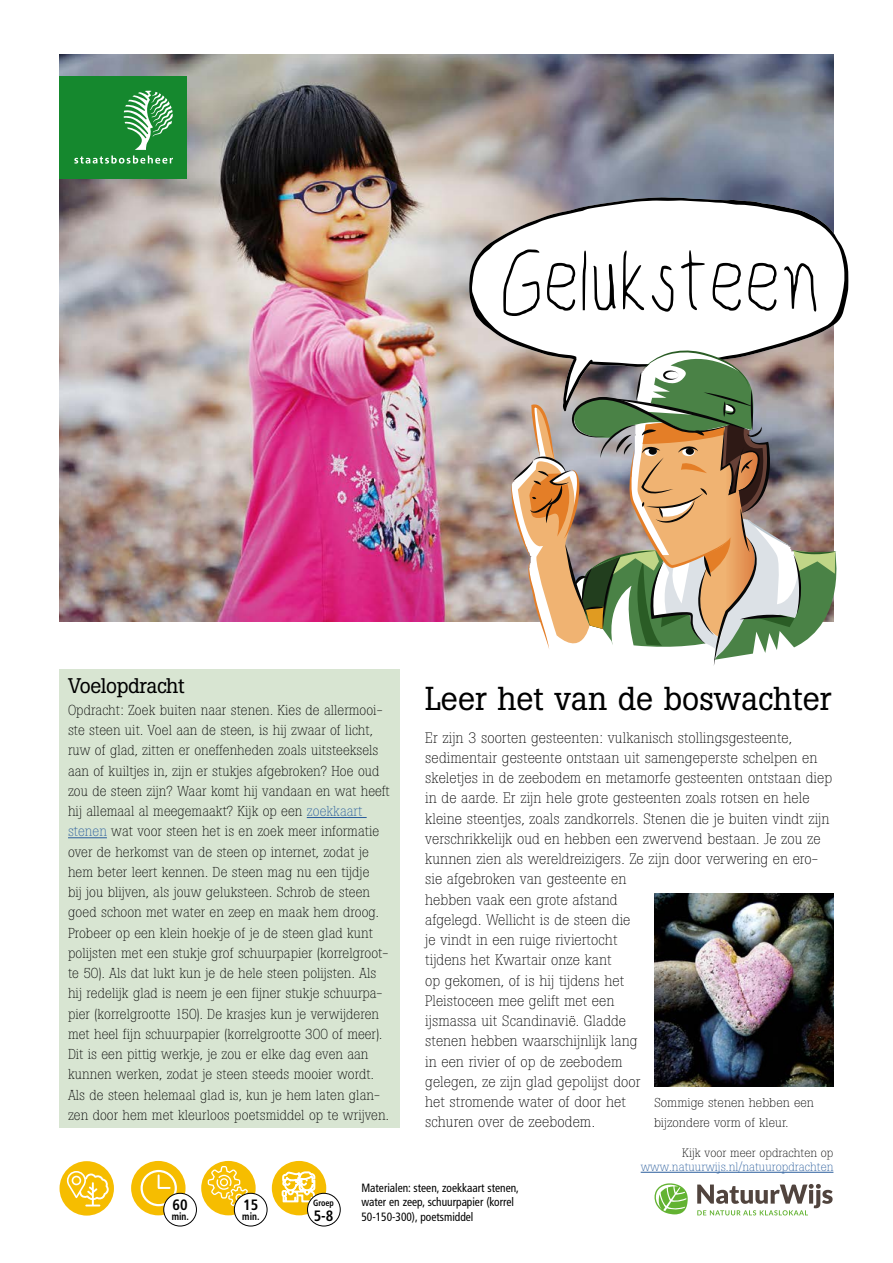
<style>
.page{position:relative;width:893px;height:1263px;background:#fff}
.page>*{position:absolute;margin:0;border:0;box-sizing:border-box;transform-origin:0 0}
.t1{font:78px "Child Writing";color:#000;scale:.9 1}
.t2{font:32.85px "Boton";color:#000}
.t3{font:21px "Boton";letter-spacing:-.02em;color:#000}
.t4{font:300 15px/20.2px "Boton";color:#000;scale:.96 1}
.t5{font:700 condensed 15px "Frutiger";color:#000}
.t6{font:300 14.25px/20.2px "Boton";color:#000;scale:.95 1}
.t7{font:300 12.75px/20.2px "Boton";color:#000}
.t8{font:condensed 12px/14.4px "Frutiger";color:#000;scale:.95 1}
.t9{font:300 12px "Boton";color:#275b9b}
.t10{font:300 12px "Boton";color:#000}
.t11{font:700 condensed 10.5px "Frutiger";color:#000;scale:.9 1}
.t12{font:700 condensed 9px "Frutiger";color:#000;scale:.9 1}
.s1{color:#275b9b}
</style>
<div class="page">
<img style="left:60px;top:54px;width:773px;height:567px">
<div style="left:60px;top:77px;width:127px;height:102px;background:#15882e"></div>
<svg style="left:74px;top:91px;width:99px;height:73px"></svg>
<svg style="left:469px;top:197px;width:380px;height:214px"></svg>
<svg style="left:472px;top:200px;width:372px;height:201px"></svg>
<img style="left:511px;top:350px;width:326px;height:316px">
<div style="left:60px;top:669px;width:340px;height:33px;background:#d8e5d2"></div>
<div style="left:60px;top:695px;width:340px;height:432px;background:#d8e5d2"></div>
<hr style="left:307px;top:817px;width:60px;height:1px;background:#275b9b">
<hr style="left:68px;top:837px;width:39px;height:1px;background:#275b9b">
<hr style="left:641px;top:1172px;width:192px;height:1px;background:#275b9b">
<img style="left:654px;top:894px;width:179px;height:193px">
<div style="left:60px;top:1161px;width:54px;height:54px;background:#f6bd00;border-radius:50%"></div>
<svg style="left:66px;top:1170px;width:43px;height:36px"></svg>
<div style="left:72px;top:1176px;width:9px;height:9px;border:2px solid #fff;border-radius:50%"></div>
<div style="left:201px;top:1161px;width:55px;height:54px;background:#f6bd00;border-radius:50%"></div>
<svg style="left:208px;top:1166px;width:42px;height:42px"></svg>
<div style="left:234px;top:1193px;width:33px;height:33px;background:#fff;border-radius:50%"></div>
<div style="left:234px;top:1193px;width:33px;height:33px;border:1px solid #000;border-radius:50%"></div>
<div style="left:272px;top:1161px;width:54px;height:54px;background:#f6bd00;border-radius:50%"></div>
<svg style="left:282px;top:1171px;width:33px;height:31px"></svg>
<div style="left:307px;top:1193px;width:33px;height:33px;background:#fff;border-radius:50%"></div>
<div style="left:307px;top:1193px;width:34px;height:33px;border:1px solid #000;border-radius:50%"></div>
<div style="left:131px;top:1161px;width:55px;height:54px;background:#f6bd00;border-radius:50%"></div>
<div style="left:141px;top:1170px;width:36px;height:36px;border:2px solid #fff;border-radius:50%"></div>
<svg style="left:157px;top:1173px;width:15px;height:16px"></svg>
<div style="left:164px;top:1193px;width:32px;height:33px;background:#fff;border-radius:50%"></div>
<div style="left:163px;top:1193px;width:34px;height:33px;border:1px solid #000;border-radius:50%"></div>
<svg style="left:697px;top:1184px;width:136px;height:31px"></svg>
<svg style="left:654px;top:1183px;width:34px;height:31px"></svg>
<h1 class="t1" style="left:500px;top:242px;width:358px">Geluksteen</h1>
<h3 class="t3" style="left:68px;top:673px;width:118px">Voelopdracht</h3>
<p class="t6" style="left:68px;top:700px;width:340px">Opdracht: Zoek buiten naar stenen. Kies de allermooi&shy;ste steen uit. Voel aan de steen, is hij zwaar of licht, ruw of glad, zitten er oneffenheden zoals uitsteeksels aan of kuiltjes in, zijn er stukjes afgebroken? Hoe oud zou de steen zijn? Waar komt hij vandaan en wat heeft hij allemaal al meegemaakt? Kijk op een <span class="s1">zoekkaart stenen</span> wat voor steen het is en zoek meer informatie over de herkomst van de steen op internet, zodat je hem beter leert kennen. De steen mag nu een tijdje<br>bij jou blijven, als jouw geluksteen. Schrob de steen goed schoon met water en zeep en maak hem droog.<br>Probeer op een klein hoekje of je de steen glad kunt polijsten met een stukje grof schuurpapier (korrelgroot&shy;te 50). Als dat lukt kun je de hele steen polijsten. Als hij redelijk glad is neem je een fijner stukje schuurpa&shy;pier (korrelgrootte 150). De krasjes kun je verwijderen met heel fijn schuurpapier (korrelgrootte 300 of meer).<br>Dit is een pittig werkje, je zou er elke dag even aan kunnen werken, zodat je steen steeds mooier wordt.<br>Als de steen helemaal glad is, kun je hem laten glan&shy;zen door hem met kleurloos poetsmiddel op te wrijven.</p>
<h2 class="t2" style="left:425px;top:679px;width:408px">Leer het van de boswachter</h2>
<p class="t4" style="left:425px;top:727px;width:425px">Er zijn 3 soorten gesteenten: vulkanisch stollingsgesteente, sedimentair gesteente ontstaan uit samengeperste schelpen en skeletjes in de zeebodem en metamorfe gesteenten ontstaan diep in de aarde. Er zijn hele grote gesteenten zoals rotsen en hele kleine steentjes, zoals zandkorrels. Stenen die je buiten vindt zijn verschrikkelijk oud en hebben een zwervend bestaan. Je zou ze kunnen zien als wereldreizigers. Ze zijn door verwering en ero&shy;sie afgebroken van gesteente en<br>hebben vaak een grote afstand<br>afgelegd. Wellicht is de steen die<br>je vindt in een ruige riviertocht<br>tijdens het Kwartair onze kant<br>op gekomen, of is hij tijdens het<br>Pleistoceen mee gelift met een<br>ijsmassa uit Scandinavië. Gladde<br>stenen hebben waarschijnlijk lang<br>in een rivier of op de zeebodem<br>gelegen, ze zijn glad gepolijst door<br>het stromende water of door het<br>schuren over de zeebodem.</p>
<p class="t7" style="left:654px;top:1092px;width:161px">Sommige stenen hebben een bijzondere vorm of kleur.</p>
<p class="t10" style="left:682px;top:1145px;width:153px">Kijk voor meer opdrachten op</p>
<p class="t9" style="left:641px;top:1160px;width:194px">www.natuurwijs.nl/natuuropdrachten</p>
<p class="t5" style="left:173px;top:1196px;width:17px">60</p>
<p class="t11" style="left:172px;top:1210px;width:21px">min.</p>
<p class="t5" style="left:243px;top:1196px;width:17px">15</p>
<p class="t11" style="left:242px;top:1210px;width:21px">min.</p>
<p class="t12" style="left:313px;top:1198px;width:25px">Groep</p>
<p class="t5" style="left:314px;top:1206px;width:21px">5-8</p>
<p class="t8" style="left:361px;top:1180px;width:167px">Materialen: steen, zoekkaart stenen, water en zeep, schuurpapier (korrel<br>50-150-300), poetsmiddel</p>
</div>
